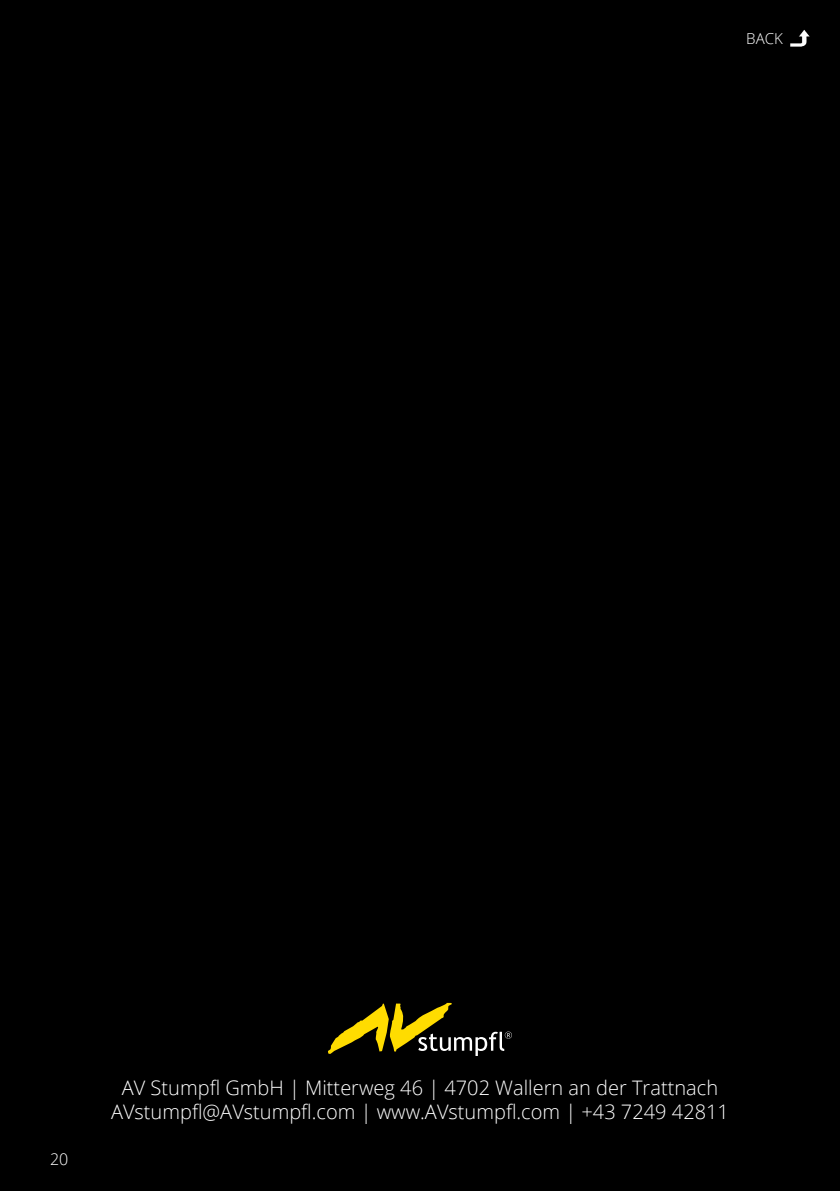
<style>
.page{position:relative;width:840px;height:1191px;background:#fff}
.page>*{position:absolute;margin:0;border:0;box-sizing:border-box;transform-origin:0 0}
.t1{font:300 20px/24px "Open Sans";color:#fff;text-align:center}
.t2{font:300 16px "Open Sans";color:#fff}
.t3{font:300 15px "Open Sans";color:#fff}
</style>
<div class="page">
<div style="left:0;top:0;width:839px;height:1191px;background:#000"></div>
<img style="left:790px;top:30px;width:20px;height:17px">
<svg style="left:328px;top:1003px;width:183px;height:53px"></svg>
<p class="t3" style="left:745px;top:28px;width:38px">BACK</p>
<p class="t2" style="left:50px;top:1148px;width:20px">20</p>
<p class="t1" style="left:111px;top:1075px;width:619px">AV Stumpfl GmbH | Mitterweg 46 | 4702 Wallern an der Trattnach<br>AVstumpfl@AVstumpfl.com | www.AVstumpfl.com | +43 7249 42811</p>
</div>
